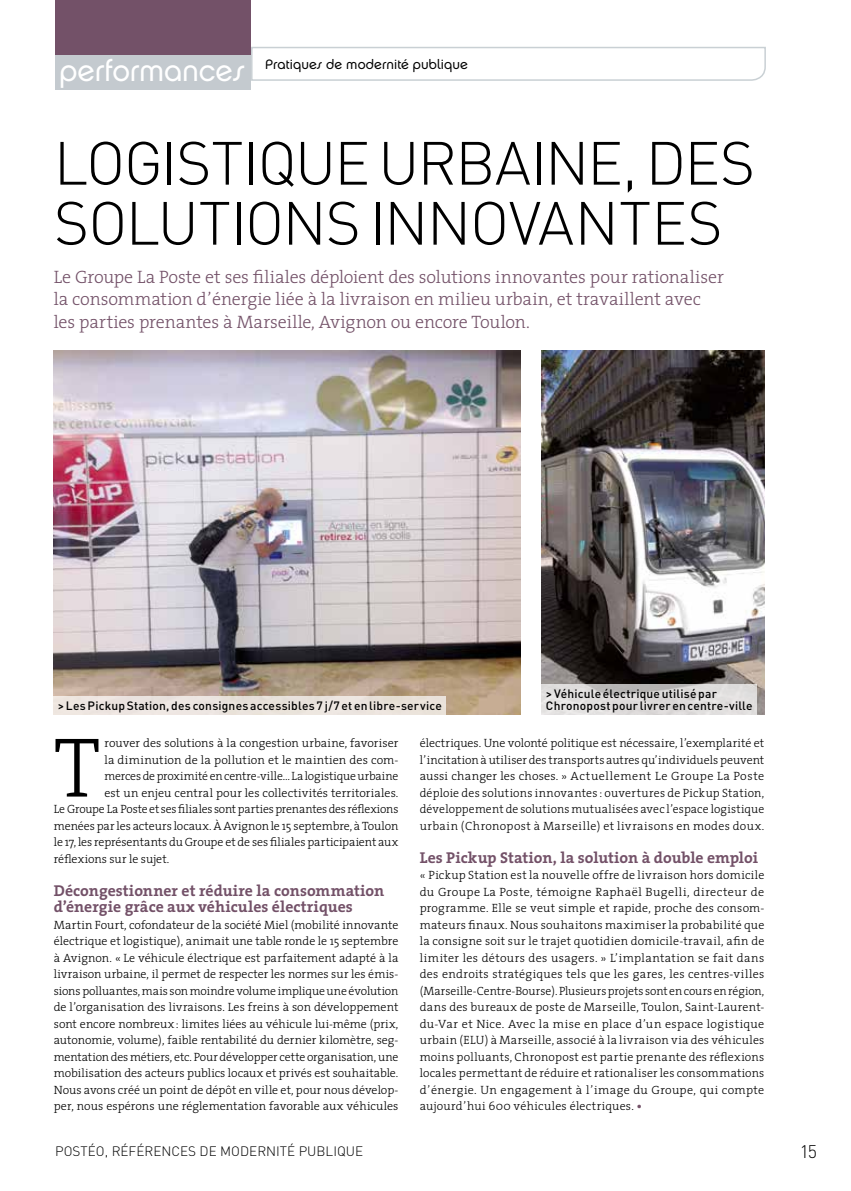
<style>
.page{position:relative;width:851px;height:1191px;background:#fff}
.page>*{position:absolute;margin:0;border:0;box-sizing:border-box;transform-origin:0 0}
.t1{font:300 85.35px "The Serif";color:#000}
.t2{font:300 60px/60px "DIN";letter-spacing:-.025em;color:#000}
.t3{font:30px "Chalet London Nineteen Seventy";letter-spacing:-.005em;color:#fff}
.t4{font:300 18px/22.5px "The Serif";letter-spacing:-.01em;color:#735168}
.t5{font:300 18px "DIN";color:#000}
.t6{font:700 15.75px/16.5px "The Serif";color:#735168}
.t7{font:300 13.5px "DIN";color:#000}
.t8{font:13.5px "Chalet London Nineteen Seventy";letter-spacing:.005em;color:#000}
.t9{font:300 12px/16.5px "The Serif";color:#000;text-align:justify}
.t10{font:500 12px/12px "DIN";letter-spacing:.015em;color:#000}
.s1{font-weight:700;color:#735168}
</style>
<div class="page">
<div style="left:55px;top:0;width:196px;height:72px;background:#735168"></div>
<div style="left:55px;top:55px;width:196px;height:34px;background:#c4cacf"></div>
<svg style="left:251px;top:46px;width:515px;height:35px"></svg>
<img style="left:53px;top:351px;width:467px;height:363px">
<img style="left:541px;top:351px;width:223px;height:363px">
<div style="left:53px;top:696px;width:393px;height:18px;background:#ebe3de"></div>
<svg style="left:541px;top:684px;width:215px;height:30px;background:#dad9d8"></svg>
<h3 class="t3" style="left:60px;top:53px;width:187px">performances</h3>
<p class="t8" style="left:265px;top:56px;width:204px">Pratiques de modernité publique</p>
<h2 class="t2" style="left:54px;top:132px;width:702px">LOGISTIQUE URBAINE, DES<br>SOLUTIONS INNOVANTES</h2>
<h3 class="t4" style="left:54px;top:265px;width:671px">Le Groupe La Poste et ses filiales déploient des solutions innovantes pour rationaliser la consommation d’énergie liée à la livraison en milieu urbain, et travaillent avec les parties prenantes à Marseille, Avignon ou encore Toulon.</h3>
<p class="t10" style="left:58px;top:699px;width:385px">&gt; Les Pickup Station, des consignes accessibles 7 j/7 et en libre-service</p>
<p class="t10" style="left:546px;top:687px;width:208px">&gt; Véhicule électrique utilisé par<br>Chronopost pour livrer en centre-ville</p>
<h1 class="t1" style="left:54px;top:697px;width:48px">T</h1>
<p class="t9" style="left:104px;top:734px;width:295px">rouver des solutions à la congestion urbaine, favoriser</p>
<p class="t9" style="left:104px;top:751px;width:295px">la diminution de la pollution et le maintien des com-</p>
<p class="t9" style="left:104px;top:767px;width:295px">merces de proximité en centre-ville… La logistique urbaine</p>
<p class="t9" style="left:104px;top:784px;width:295px">est un enjeu central pour les collectivités territoriales.</p>
<p class="t9" style="left:54px;top:800px;width:346px">Le Groupe La Poste et ses filiales sont parties prenantes des réflexions</p>
<p class="t9" style="left:54px;top:817px;width:346px">menées par les acteurs locaux. À Avignon le 15 septembre, à Toulon</p>
<p class="t9" style="left:54px;top:833px;width:346px">le 17, les représentants du Groupe et de ses filiales participaient aux</p>
<p class="t9" style="left:54px;top:850px;width:117px">réflexions sur le sujet.</p>
<h3 class="t6" style="left:54px;top:881px;width:332px">Décongestionner et réduire la consommation d’énergie grâce aux véhicules électriques</h3>
<p class="t9" style="left:54px;top:916px;width:346px">Martin Fourt, cofondateur de la société Miel (mobilité innovante électrique et logistique), animait une table ronde le 15 septembre à Avignon. « Le véhicule électrique est parfaitement adapté à la livraison urbaine, il permet de respecter les normes sur les émis&shy;sions polluantes, mais son moindre volume implique une évolution de l’organisation des livraisons. Les freins à son développement sont encore nombreux: limites liées au véhicule lui-même (prix, autonomie, volume), faible rentabilité du dernier kilomètre, seg&shy;mentation des métiers, etc. Pour développer cette organisation, une mobilisation des acteurs publics locaux et privés est souhaitable.<br>Nous avons créé un point de dépôt en ville et, pour nous dévelop&shy;per, nous espérons une réglementation favorable aux véhicules</p>
<p class="t9" style="left:419px;top:734px;width:346px">électriques. Une volonté politique est nécessaire, l’exemplarité et l’incitation à utiliser des transports autres qu’individuels peuvent aussi changer les choses. » Actuellement Le Groupe La Poste déploie des solutions innovantes : ouvertures de Pickup Station, développement de solutions mutualisées avec l’espace logistique urbain (Chronopost à Marseille) et livraisons en modes doux.</p>
<h3 class="t6" style="left:419px;top:848px;width:340px">Les Pickup Station, la solution à double emploi</h3>
<p class="t9" style="left:419px;top:866px;width:346px">« Pickup Station est la nouvelle offre de livraison hors domicile du Groupe La Poste, témoigne Raphaël Bugelli, directeur de programme. Elle se veut simple et rapide, proche des consom&shy;mateurs finaux. Nous souhaitons maximiser la probabilité que la consigne soit sur le trajet quotidien domicile-travail, afin de limiter les détours des usagers. » L’implantation se fait dans des endroits stratégiques tels que les gares, les centres-villes (Marseille-Centre-Bourse). Plusieurs projets sont en cours en région, dans des bureaux de poste de Marseille, Toulon, Saint-Laurent&shy;du-Var et Nice. Avec la mise en place d’un espace logistique urbain (ELU) à Marseille, associé à la livraison via des véhicules moins polluants, Chronopost est partie prenante des réflexions locales permettant de réduire et rationaliser les consommations d’énergie. Un engagement à l’image du Groupe, qui compte aujourd’hui 600 véhicules électriques. <span class="s1">•</span></p>
<p class="t7" style="left:55px;top:1142px;width:309px">POSTÉO, RÉFÉRENCES DE MODERNITÉ PUBLIQUE</p>
<h3 class="t5" style="left:799px;top:1140px;width:19px">15</h3>
</div>
